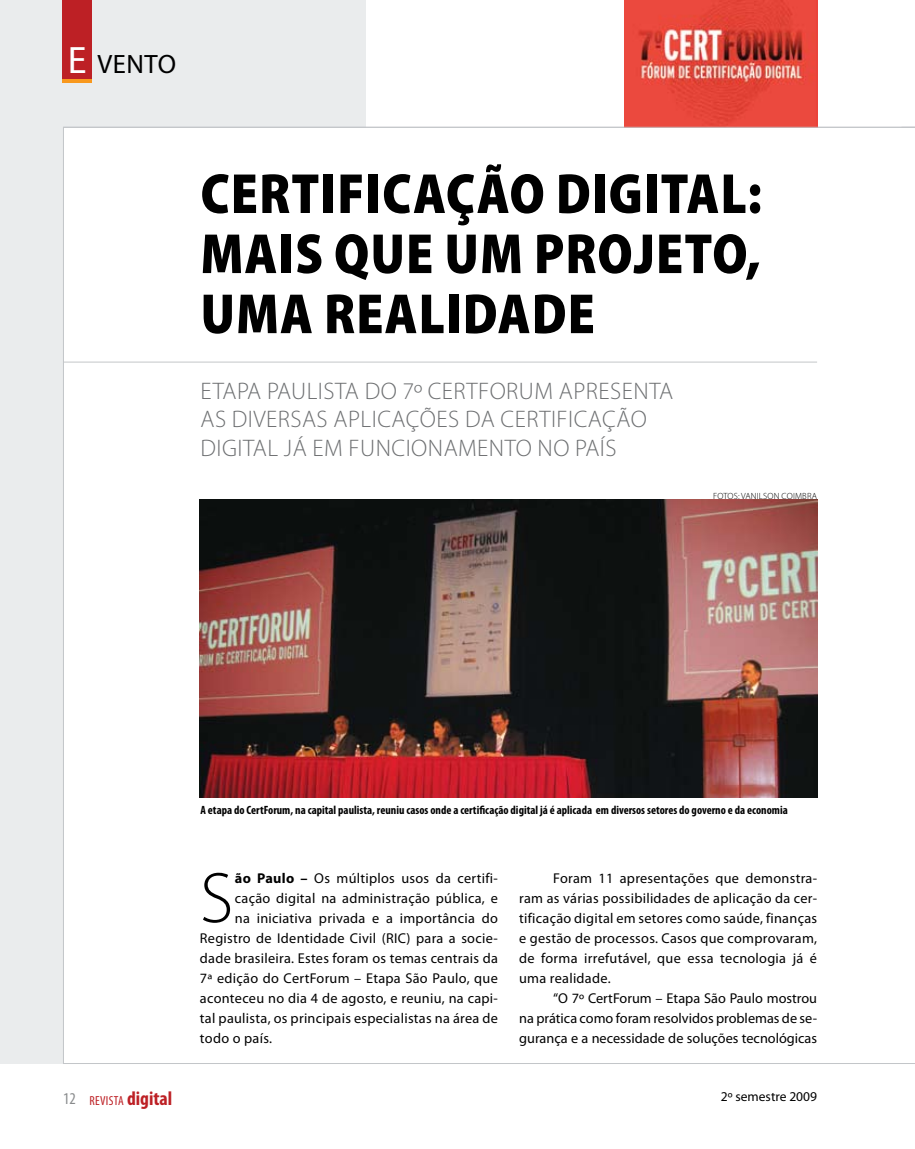
<style>
.page{position:relative;width:915px;height:1149px;background:#fff}
.page>*{position:absolute;margin:0;border:0;box-sizing:border-box;transform-origin:0 0}
.t1{font:300 72.15px "Myriad Pro";color:#000}
.t2{font:900 semi-condensed 57px/60px "Myriad Pro";letter-spacing:.02em;color:#000;text-align:justify;scale:.94 1}
.t3{font:26.55px "Myriad Pro";color:#000}
.t4{font:300 24px/28.5px "Myriad Pro";letter-spacing:.02em;color:#6d6f71}
.t5{font:14.25px/20px "Myriad Pro";letter-spacing:.02em;color:#000;text-align:justify}
.t6{font:13.5px "Myriad Pro";color:#000}
.t7{font:condensed 13.05px "Myriad Pro";letter-spacing:.02em;color:#bd2025}
.t8{font:700 condensed 12px "Myriad Pro";color:#000}
.t9{font:300 9px "Myriad Pro";letter-spacing:.02em;color:#000}
.s1{font-size:38.25px;color:#fff}
.s2{font-size:16.5px;color:#888a8c}
.s3{font-weight:700;font-size:19.65px}
.s4{font-weight:700}
</style>
<div class="page">
<div style="left:0;top:0;width:365px;height:128px;background:#eaeced"></div>
<div style="left:0;top:0;width:64px;height:1063px;background:#eaeced"></div>
<hr style="left:63px;top:1062px;width:851px;height:1px;background:#c3c6c9">
<hr style="left:914px;top:0;width:1px;height:1063px;background:#eaeced">
<hr style="left:63px;top:127px;width:1px;height:936px;background:#c3c6c9">
<svg style="left:62px;top:78px;width:30px;height:4px"></svg>
<div style="left:62px;top:0;width:30px;height:78px;background:#bd2025"></div>
<img style="left:624px;top:0;width:192px;height:127px">
<hr style="left:63px;top:127px;width:851px;height:1px;background:#c3c6c9">
<hr style="left:63px;top:361px;width:753px;height:1px;background:#c3c6c9">
<img style="left:200px;top:499px;width:616px;height:297px">
<h3 class="t3" style="left:68px;top:47px;width:106px"><span class="s1">E</span> vento</h3>
<h2 class="t2" style="left:200px;top:164px;width:598px">CERTIFICAÇÃO DIGITAL:<br>MAIS QUE UM PROJETO, UMA REALIDADE</h2>
<h3 class="t4" style="left:200px;top:376px;width:474px">ETAPA PAULISTA DO 7º CERTFORUM APRESENTA<br>AS DIVERSAS APLICAÇÕES DA CERTIFICAÇÃO<br>DIGITAL JÁ EM FUNCIONAMENTO NO PAÍS</h3>
<p class="t9" style="left:712px;top:490px;width:105px">FOTOS: VANILSON COIMBRA</p>
<p class="t7" style="left:63px;top:1092px;width:111px"><span class="s2">12</span> REVISTA <span class="s3">digital</span></p>
<p class="t8" style="left:200px;top:802px;width:588px">A etapa do CertForum, na capital paulista, reuniu casos onde a certificação digital já é aplicada em diversos setores do governo e da economia</p>
<h1 class="t1" style="left:200px;top:858px;width:29px">S</h1>
<p class="t5" style="left:235px;top:867px;width:264px"><span class="s4">ão Paulo –</span> Os múltiplos usos da certifi-</p>
<p class="t5" style="left:235px;top:887px;width:264px">cação digital na administração pública, e</p>
<p class="t5" style="left:235px;top:907px;width:264px">na iniciativa privada e a importância do</p>
<p class="t5" style="left:200px;top:927px;width:299px">Registro de Identidade Civil (RIC) para a socie-</p>
<p class="t5" style="left:200px;top:947px;width:299px">dade brasileira. Estes foram os temas centrais da</p>
<p class="t5" style="left:200px;top:967px;width:299px">7ª edição do CertForum – Etapa São Paulo, que</p>
<p class="t5" style="left:200px;top:987px;width:299px">aconteceu no dia 4 de agosto, e reuniu, na capi-</p>
<p class="t5" style="left:200px;top:1007px;width:299px">tal paulista, os principais especialistas na área de</p>
<p class="t5" style="left:200px;top:1027px;width:74px">todo o país.</p>
<p class="t5" style="left:519px;top:867px;width:299px;text-indent:34px">Foram 11 apresentações que demonstra&shy;ram as várias possibilidades de aplicação da cer&shy;tificação digital em setores como saúde, finanças e gestão de processos. Casos que comprovaram, de forma irrefutável, que essa tecnologia já é uma realidade.</p>
<p class="t5" style="left:519px;top:987px;width:299px;text-indent:34px">“O 7º CertForum – Etapa São Paulo mostrou na prática como foram resolvidos problemas de se&shy;gurança e a necessidade de soluções tecnológicas</p>
<p class="t6" style="left:720px;top:1087px;width:98px">2º semestre 2009</p>
</div>
